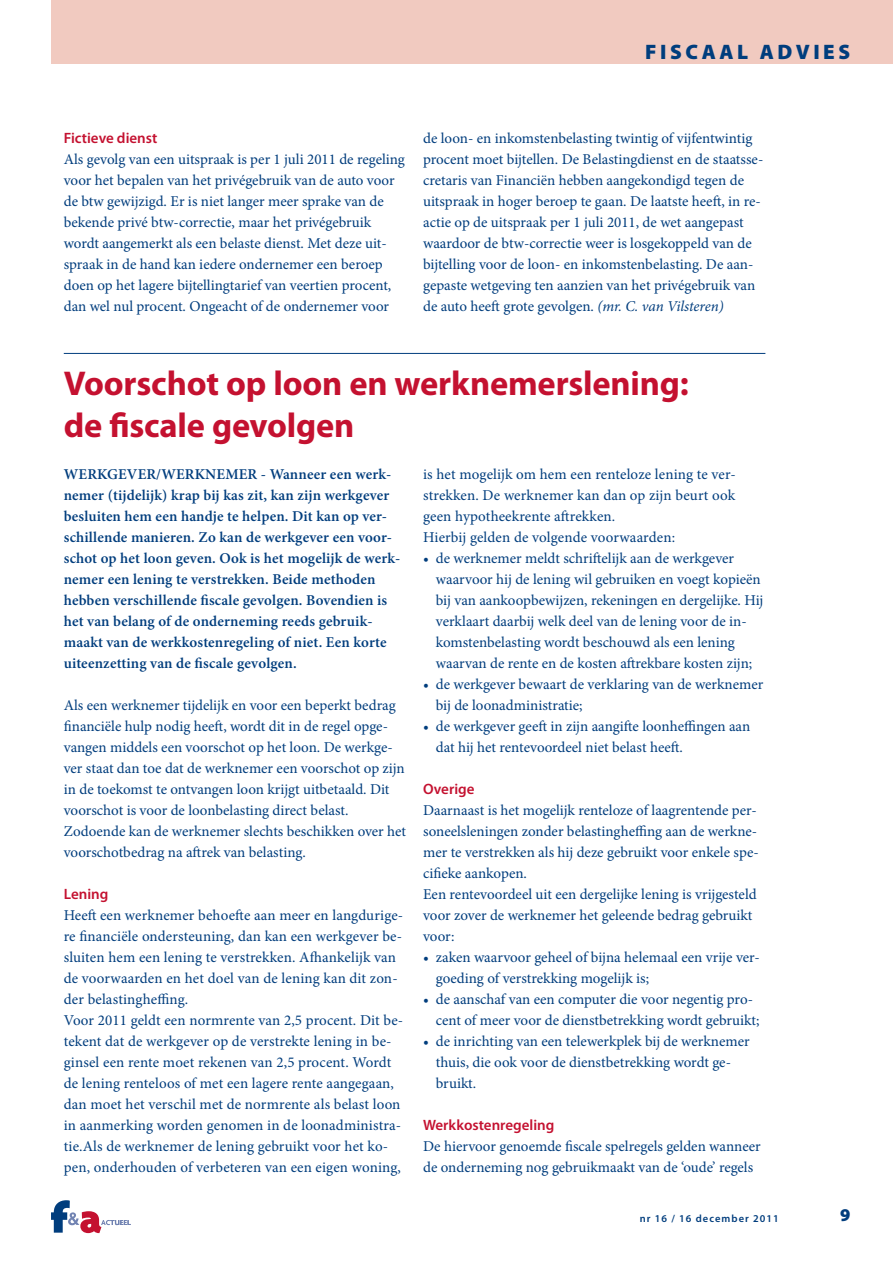
<style>
.page{position:relative;width:893px;height:1263px;background:#fff}
.page>*{position:absolute;margin:0;border:0;box-sizing:border-box;transform-origin:0 0}
.t1{font:700 34.5px/42px "Myriad Pro";letter-spacing:-.005em;color:#c41130}
.t2{font:900 21px "Myriad Pro";letter-spacing:.17em;color:#003d7d}
.t3{font:900 18px "Myriad Pro";color:#003d7d}
.t4{font:15px/21px "Minion Pro";color:#003d7d}
.t5{font:600 15px/21px "Minion Pro";letter-spacing:.01em;color:#003d7d}
.t6{font:600 15px "Myriad Pro";color:#c41130}
.t7{font:600 10.5px "Myriad Pro";letter-spacing:.1em;color:#003d7d}
.s1{font-family:"Myriad Pro";font-weight:600;color:#c41130}
.s2{font-style:italic}
</style>
<div class="page">
<svg style="left:51px;top:1200px;width:80px;height:33px"></svg>
<div style="left:51px;top:0;width:842px;height:64px;background:#f1cac0"></div>
<hr style="left:64px;top:353px;width:701px;height:1px;background:#003d7d">
<p class="t2" style="left:645px;top:39px;width:207px">FISCAAL ADVIES</p>
<p class="t4" style="left:64px;top:129px;width:343px"><span class="s1">Fictieve dienst<br></span>Als gevolg van een uitspraak is per 1 juli 2011 de regeling voor het bepalen van het privégebruik van de auto voor de btw gewijzigd. Er is niet langer meer sprake van de bekende privé btw-correctie, maar het privégebruik wordt aangemerkt als een belaste dienst. Met deze uit&shy;spraak in de hand kan iedere ondernemer een beroep doen op het lagere bijtellingtarief van veertien procent, dan wel nul procent. Ongeacht of de ondernemer voor</p>
<p class="t4" style="left:423px;top:129px;width:342px">de loon- en inkomstenbelasting twintig of vijfentwintig procent moet bijtellen. De Belastingdienst en de staatsse&shy;cretaris van Financiën hebben aangekondigd tegen de uitspraak in hoger beroep te gaan. De laatste heeft, in re&shy;actie op de uitspraak per 1 juli 2011, de wet aangepast waardoor de btw-correctie weer is losgekoppeld van de bijtelling voor de loon- en inkomstenbelasting. De aan&shy;gepaste wetgeving ten aanzien van het privégebruik van de auto heeft grote gevolgen. <span class="s2">(mr. C. van Vilsteren)</span></p>
<p class="t1" style="left:64px;top:366px;width:626px">Voorschot op loon en werknemerslening: de fiscale gevolgen</p>
<p class="t5" style="left:64px;top:465px;width:338px">WERKGEVER/WERKNEMER - Wanneer een werk&shy;nemer (tijdelijk) krap bij kas zit, kan zijn werkgever besluiten hem een handje te helpen. Dit kan op ver&shy;schillende manieren. Zo kan de werkgever een voor&shy;schot op het loon geven. Ook is het mogelijk de werk&shy;nemer een lening te verstrekken. Beide methoden hebben verschillende fiscale gevolgen. Bovendien is het van belang of de onderneming reeds gebruik&shy;maakt van de werkkostenregeling of niet. Een korte uiteenzetting van de fiscale gevolgen.</p>
<p class="t4" style="left:64px;top:696px;width:344px">Als een werknemer tijdelijk en voor een beperkt bedrag financiële hulp nodig heeft, wordt dit in de regel opge&shy;vangen middels een voorschot op het loon. De werkge&shy;ver staat dan toe dat de werknemer een voorschot op zijn in de toekomst te ontvangen loon krijgt uitbetaald. Dit voorschot is voor de loonbelasting direct belast.<br>Zodoende kan de werknemer slechts beschikken over het voorschotbedrag na aftrek van belasting.</p>
<p class="t4" style="left:64px;top:885px;width:341px"><span class="s1">Lening<br></span>Heeft een werknemer behoefte aan meer en langdurige&shy;re financiële ondersteuning, dan kan een werkgever be&shy;sluiten hem een lening te verstrekken. Afhankelijk van de voorwaarden en het doel van de lening kan dit zon&shy;der belastingheffing.<br>Voor 2011 geldt een normrente van 2,5 procent. Dit be&shy;tekent dat de werkgever op de verstrekte lening in be&shy;ginsel een rente moet rekenen van 2,5 procent. Wordt de lening renteloos of met een lagere rente aangegaan, dan moet het verschil met de normrente als belast loon in aanmerking worden genomen in de loonadministra&shy;tie.Als de werknemer de lening gebruikt voor het ko&shy;pen, onderhouden of verbeteren van een eigen woning,</p>
<p class="t4" style="left:423px;top:465px;width:314px">is het mogelijk om hem een renteloze lening te ver-</p>
<p class="t4" style="left:423px;top:486px;width:314px">strekken. De werknemer kan dan op zijn beurt ook</p>
<p class="t4" style="left:423px;top:507px;width:194px">geen hypotheekrente aftrekken.</p>
<p class="t4" style="left:423px;top:528px;width:254px">Hierbij gelden de volgende voorwaarden:</p>
<p class="t4" style="left:436px;top:549px;width:300px">de werknemer meldt schriftelijk aan de werkgever</p>
<p class="t4" style="left:436px;top:570px;width:326px">waarvoor hij de lening wil gebruiken en voegt kopieën</p>
<p class="t4" style="left:436px;top:591px;width:329px">bij van aankoopbewijzen, rekeningen en dergelijke. Hij</p>
<p class="t4" style="left:436px;top:612px;width:312px">verklaart daarbij welk deel van de lening voor de in-</p>
<p class="t4" style="left:436px;top:633px;width:301px">komstenbelasting wordt beschouwd als een lening</p>
<p class="t4" style="left:436px;top:654px;width:318px">waarvan de rente en de kosten aftrekbare kosten zijn;</p>
<p class="t4" style="left:436px;top:675px;width:329px">de werkgever bewaart de verklaring van de werknemer</p>
<p class="t4" style="left:436px;top:696px;width:148px">bij de loonadministratie;</p>
<p class="t4" style="left:436px;top:717px;width:316px">de werkgever geeft in zijn aangifte loonheffingen aan</p>
<p class="t4" style="left:436px;top:738px;width:249px">dat hij het rentevoordeel niet belast heeft.</p>
<p class="t6" style="left:423px;top:783px;width:53px">Overige</p>
<p class="t4" style="left:423px;top:801px;width:335px">Daarnaast is het mogelijk renteloze of laagrentende per-</p>
<p class="t4" style="left:423px;top:822px;width:336px">soneelsleningen zonder belastingheffing aan de werkne-</p>
<p class="t4" style="left:423px;top:843px;width:337px">mer te verstrekken als hij deze gebruikt voor enkele spe-</p>
<p class="t4" style="left:423px;top:864px;width:105px">cifieke aankopen.</p>
<p class="t4" style="left:423px;top:885px;width:335px">Een rentevoordeel uit een dergelijke lening is vrijgesteld</p>
<p class="t4" style="left:423px;top:906px;width:331px">voor zover de werknemer het geleende bedrag gebruikt</p>
<p class="t4" style="left:423px;top:927px;width:33px">voor:</p>
<p class="t4" style="left:436px;top:948px;width:325px">zaken waarvoor geheel of bijna helemaal een vrije ver-</p>
<p class="t4" style="left:436px;top:969px;width:215px">goeding of verstrekking mogelijk is;</p>
<p class="t4" style="left:436px;top:990px;width:319px">de aanschaf van een computer die voor negentig pro-</p>
<p class="t4" style="left:436px;top:1011px;width:325px">cent of meer voor de dienstbetrekking wordt gebruikt;</p>
<p class="t4" style="left:436px;top:1032px;width:315px">de inrichting van een telewerkplek bij de werknemer</p>
<p class="t4" style="left:436px;top:1053px;width:297px">thuis, die ook voor de dienstbetrekking wordt ge-</p>
<p class="t4" style="left:436px;top:1074px;width:42px">bruikt.</p>
<p class="t4" style="left:423px;top:1116px;width:339px"><span class="s1">Werkkostenregeling<br></span>De hiervoor genoemde fiscale spelregels gelden wanneer de onderneming nog gebruikmaakt van de ‘oude’ regels</p>
<p class="t7" style="left:640px;top:1215px;width:141px">nr 16 / 16 december 2011</p>
<p class="t3" style="left:840px;top:1204px;width:12px">9</p>
</div>
